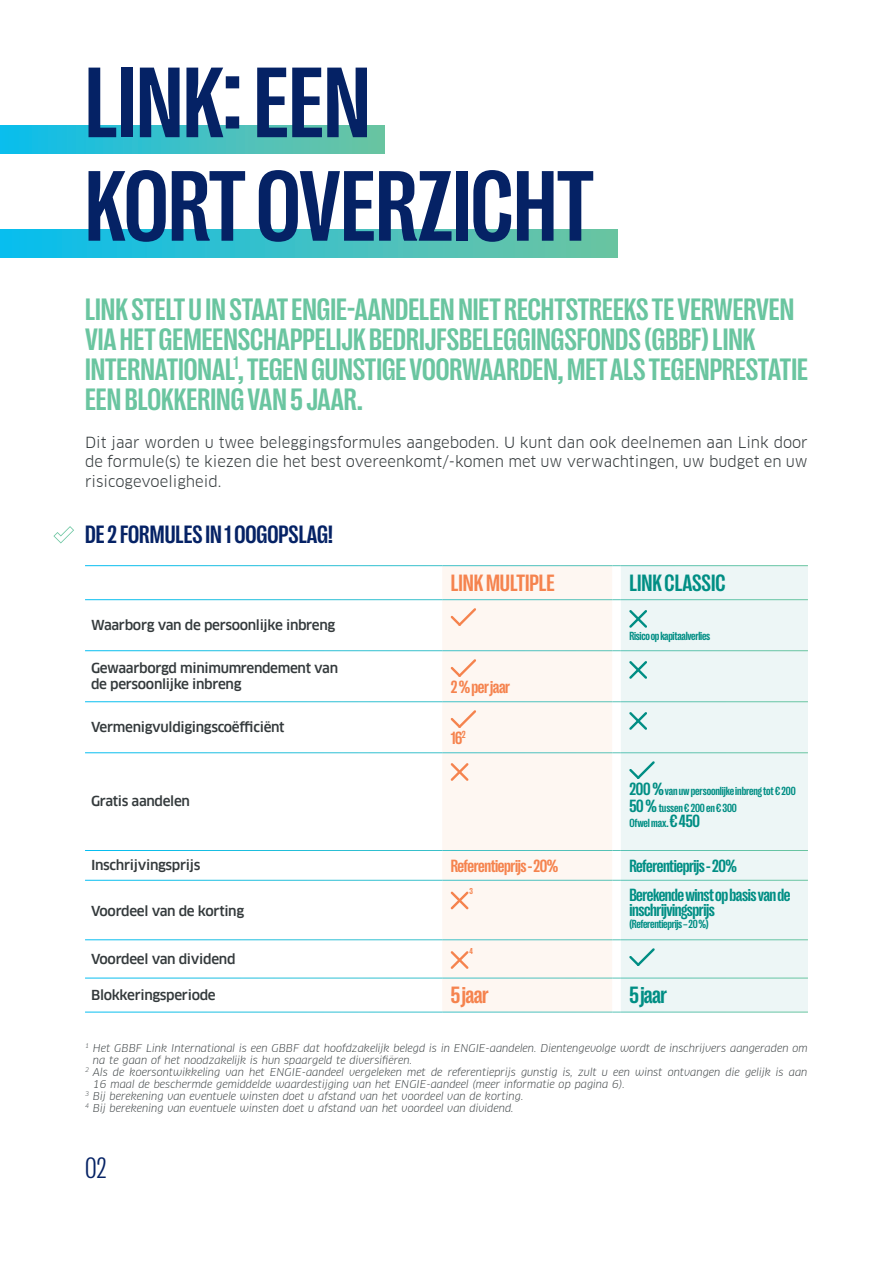
<style>
.page{position:relative;width:893px;height:1263px;background:#fff}
.page>*{position:absolute;margin:0;border:0;box-sizing:border-box;transform-origin:0 0}
.t1{font:700 condensed 101.85px "Right Grotesk";color:#052265}
.t2{font:700 condensed 31.5px/30px "Right Grotesk";color:#6ac5a0}
.t3{font:300 condensed 30px "Right Grotesk";color:#052265}
.t4{font:700 condensed 25.5px "Right Grotesk";color:#052265}
.t5{font:700 condensed 24px "Right Grotesk";color:#f5834e}
.t6{font:700 condensed 24px "Right Grotesk";color:#008e84}
.t7{font:700 condensed 18px/15px "Right Grotesk";letter-spacing:-.025em;color:#008e84}
.t8{font:700 condensed 18px "Right Grotesk";letter-spacing:-.025em;color:#f5834e}
.t9{font:15px/19.5px "Clan Offc Pro";color:#343a3c;text-align:justify}
.t10{font:500 13.5px/16.2px "Clan Offc Pro";letter-spacing:-.025em;color:#343a3c}
.t11{font:700 condensed 12px/15px "Right Grotesk";letter-spacing:-.02em;color:#008e84}
.t12{font:italic 10.5px/12px "Clan Offc Pro";color:#343a3c}
.t13{font:700 condensed 8.7px "Right Grotesk";color:#f5834e}
.s1{font-size:18px}
</style>
<div class="page">
<div style="left:0;top:125px;width:385px;height:28px;background:linear-gradient(to right,#0abdec,#70c4a0)"></div>
<div style="left:0;top:229px;width:618px;height:28px;background:linear-gradient(to right,#08bdee,#70c4a0)"></div>
<div style="left:442px;top:566px;width:170px;height:446px;background:#fef7f2"></div>
<div style="left:621px;top:566px;width:187px;height:446px;background:#edf6f6"></div>
<hr style="left:442px;top:599px;width:170px;height:1px;background:#fff">
<hr style="left:621px;top:599px;width:187px;height:1px;background:#fff">
<hr style="left:442px;top:650px;width:170px;height:1px;background:#fff">
<hr style="left:621px;top:650px;width:187px;height:1px;background:#fff">
<hr style="left:442px;top:701px;width:170px;height:1px;background:#fff">
<hr style="left:621px;top:701px;width:187px;height:1px;background:#fff">
<hr style="left:442px;top:752px;width:170px;height:1px;background:#fff">
<hr style="left:621px;top:752px;width:187px;height:1px;background:#fff">
<hr style="left:442px;top:850px;width:170px;height:1px;background:#fff">
<hr style="left:621px;top:850px;width:187px;height:1px;background:#fff">
<hr style="left:442px;top:880px;width:170px;height:1px;background:#fff">
<hr style="left:621px;top:880px;width:187px;height:1px;background:#fff">
<hr style="left:442px;top:939px;width:170px;height:1px;background:#fff">
<hr style="left:621px;top:939px;width:187px;height:1px;background:#fff">
<hr style="left:442px;top:978px;width:170px;height:1px;background:#fff">
<hr style="left:621px;top:978px;width:187px;height:1px;background:#fff">
<svg style="left:612px;top:565px;width:9px;height:448px"></svg>
<svg style="left:451px;top:608px;width:25px;height:18px"></svg>
<svg style="left:629px;top:610px;width:18px;height:18px"></svg>
<svg style="left:451px;top:659px;width:25px;height:18px"></svg>
<svg style="left:629px;top:661px;width:18px;height:18px"></svg>
<svg style="left:451px;top:710px;width:25px;height:18px"></svg>
<svg style="left:629px;top:712px;width:18px;height:18px"></svg>
<svg style="left:451px;top:763px;width:18px;height:18px"></svg>
<svg style="left:629px;top:761px;width:26px;height:18px"></svg>
<svg style="left:451px;top:891px;width:18px;height:18px"></svg>
<svg style="left:451px;top:951px;width:18px;height:18px"></svg>
<svg style="left:629px;top:948px;width:26px;height:18px"></svg>
<svg style="left:53px;top:526px;width:21px;height:17px"></svg>
<p class="t1" style="left:85px;top:50px;width:287px">LINK: EEN</p>
<p class="t1" style="left:85px;top:153px;width:510px">KORT OVERZICHT</p>
<p class="t2" style="left:85px;top:294px;width:724px">LINK STELT U IN STAAT ENGIE-AANDELEN NIET RECHTSTREEKS TE VERWERVEN VIA HET GEMEENSCHAPPELIJK BEDRIJFSBELEGGINGSFONDS (GBBF) LINK INTERNATIONAL<sup>1</sup>, TEGEN GUNSTIGE VOORWAARDEN, MET ALS TEGENPRESTATIE EEN BLOKKERING VAN 5 JAAR.</p>
<p class="t9" style="left:85px;top:432px;width:724px">Dit jaar worden u twee beleggingsformules aangeboden. U kunt dan ook deelnemen aan Link door de formule(s) te kiezen die het best overeenkomt/-komen met uw verwachtingen, uw budget en uw risicogevoeligheid.</p>
<p class="t4" style="left:85px;top:521px;width:249px">DE 2 FORMULES IN 1 OOGOPSLAG!</p>
<p class="t10" style="left:91px;top:616px;width:246px">Waarborg van de persoonlijke inbreng</p>
<p class="t10" style="left:91px;top:659px;width:249px">Gewaarborgd minimumrendement van de persoonlijke inbreng</p>
<p class="t10" style="left:91px;top:719px;width:195px">Vermenigvuldigingscoëfficiënt</p>
<p class="t10" style="left:91px;top:793px;width:100px">Gratis aandelen</p>
<p class="t5" style="left:451px;top:570px;width:106px">LINK MULTIPLE</p>
<p class="t6" style="left:629px;top:570px;width:98px">LINK CLASSIC</p>
<p class="t8" style="left:451px;top:678px;width:61px">2 % per jaar</p>
<p class="t8" style="left:451px;top:729px;width:17px">16<sup>2</sup></p>
<p class="t11" style="left:629px;top:629px;width:82px">Risico op kapitaalverlies</p>
<p class="t11" style="left:629px;top:784px;width:168px"><span class="s1">200 %</span> van uw persoonlijke inbreng tot € 200</p>
<p class="t11" style="left:629px;top:800px;width:109px"><span class="s1">50 %</span> tussen € 200 en € 300<br>Ofwel max. <span class="s1">€450</span></p>
<p class="t10" style="left:91px;top:857px;width:111px">Inschrijvingsprijs</p>
<p class="t8" style="left:451px;top:856px;width:109px">Referentieprijs - 20%</p>
<p class="t7" style="left:629px;top:858px;width:109px">Referentieprijs - 20%</p>
<p class="t10" style="left:91px;top:902px;width:155px">Voordeel van de korting</p>
<p class="t13" style="left:469px;top:886px;width:5px">3</p>
<p class="t7" style="left:629px;top:887px;width:163px">Berekende winst op basis van de inschrijvingsprijs</p>
<p class="t11" style="left:629px;top:916px;width:81px">(Referentieprijs – 20 %)</p>
<p class="t10" style="left:91px;top:951px;width:146px">Voordeel van dividend</p>
<p class="t13" style="left:469px;top:946px;width:5px">4</p>
<p class="t10" style="left:91px;top:986px;width:126px">Blokkeringsperiode</p>
<p class="t5" style="left:451px;top:983px;width:39px">5 jaar</p>
<p class="t6" style="left:629px;top:983px;width:39px">5 jaar</p>
<p class="t12" style="left:93px;top:1042px;width:716px;text-indent:-8px"><sup>1</sup> Het GBBF Link International is een GBBF dat hoofdzakelijk belegd is in ENGIE-aandelen. Dientengevolge wordt de inschrijvers aangeraden om na te gaan of het noodzakelijk is hun spaargeld te diversifiëren.</p>
<p class="t12" style="left:93px;top:1066px;width:716px;text-indent:-8px"><sup>2</sup> Als de koersontwikkeling van het ENGIE-aandeel vergeleken met de referentieprijs gunstig is, zult u een winst ontvangen die gelijk is aan<br>16 maal de beschermde gemiddelde waardestijging van het ENGIE-aandeel (meer informatie op pagina 6).</p>
<p class="t12" style="left:85px;top:1090px;width:440px"><sup>3</sup> Bij berekening van eventuele winsten doet u afstand van het voordeel van de korting.</p>
<p class="t12" style="left:85px;top:1102px;width:430px"><sup>4</sup> Bij berekening van eventuele winsten doet u afstand van het voordeel van dividend.</p>
<p class="t3" style="left:85px;top:1152px;width:23px">02</p>
</div>
